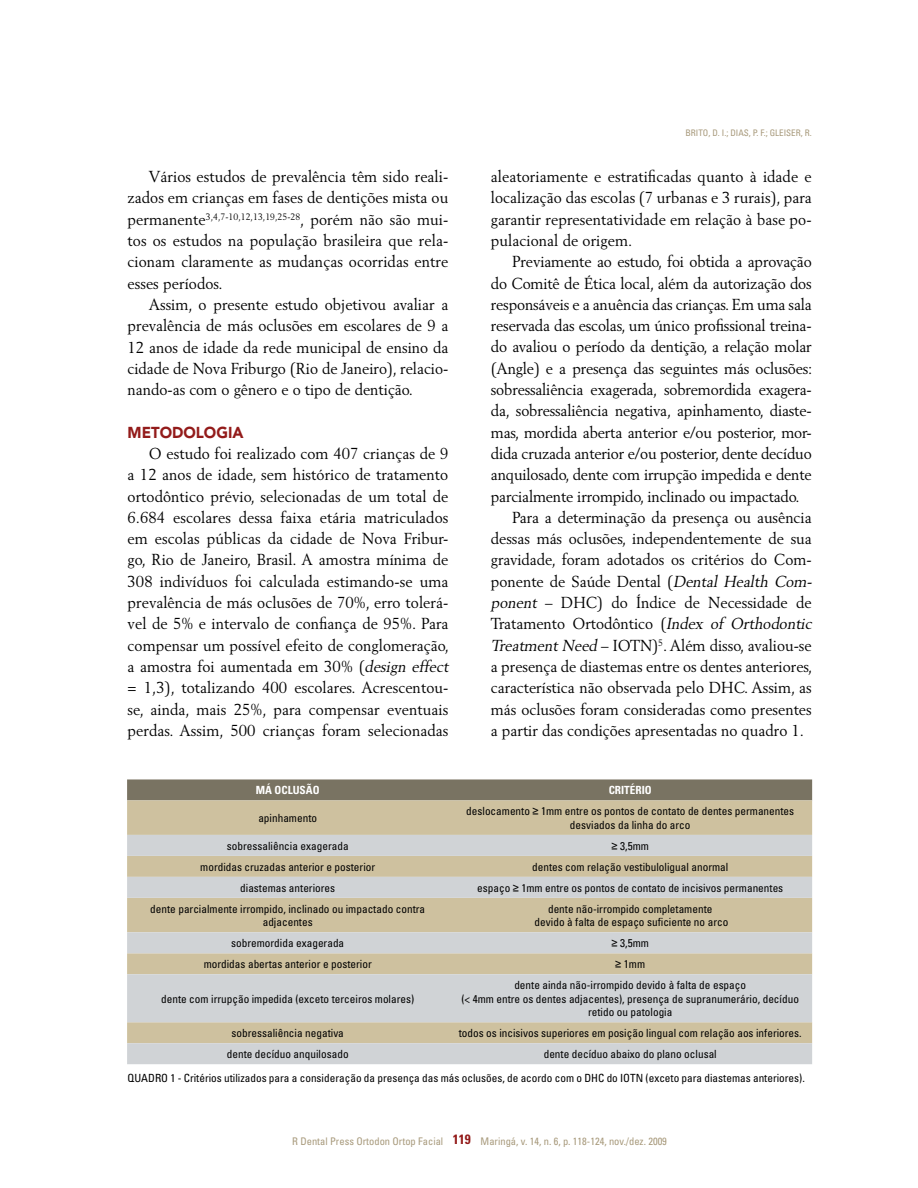
<style>
.page{position:relative;width:918px;height:1188px;background:#fff}
.page>*{position:absolute;margin:0;border:0;box-sizing:border-box;transform-origin:0 0}
.t1{font:15.75px/21.3px "Berling";color:#000;text-align:justify;scale:.95 1}
.t2{font:900 15.75px "Avenir";color:#931b1a;scale:.95 1}
.t3{font:condensed 11.25px/13.5px "Univers";color:#000;text-align:center}
.t4{font:700 condensed 11.25px "Univers";color:#fff}
.t5{font:condensed 10.5px "Univers";color:#a89a7c}
.t6{font:condensed 9px "Univers";color:#a89a7c}
.s1{font-style:italic}
.s2{font-family:"Arial";font-stretch:normal}
.s3{font-weight:700;font-size:13.5px;color:#931b1a}
</style>
<div class="page">
<div style="left:127px;top:779px;width:685px;height:21px;background:#797362"></div>
<div style="left:127px;top:800px;width:685px;height:35px;background:#cec19f"></div>
<svg style="left:127px;top:835px;width:685px;height:229px;background:#cfcbbf"></svg>
<p class="t1" style="left:128px;top:166px;width:339px;text-indent:21px">Vários estudos de prevalência têm sido reali&shy;zados em crianças em fases de dentições mista ou permanente<sup>3,4,7-10,12,13,19,25-28</sup>, porém não são mui&shy;tos os estudos na população brasileira que rela&shy;cionam claramente as mudanças ocorridas entre esses períodos.</p>
<p class="t1" style="left:128px;top:294px;width:339px;text-indent:21px">Assim, o presente estudo objetivou avaliar a prevalência de más oclusões em escolares de 9 a 12 anos de idade da rede municipal de ensino da cidade de Nova Friburgo (Rio de Janeiro), relacio&shy;nando-as com o gênero e o tipo de dentição.</p>
<p class="t2" style="left:128px;top:423px;width:38px">METODO</p>
<p class="t2" style="left:196px;top:423px;width:52px">LOGIA</p>
<p class="t1" style="left:128px;top:443px;width:343px;text-align:left;text-indent:21px">O estudo foi realizado com 407 crianças de 9 a 12 anos de idade, sem histórico de tratamento ortodôntico prévio, selecionadas de um total de 6.684 escolares dessa faixa etária matriculados em escolas públicas da cidade de Nova Fribur&shy;go, Rio de Janeiro, Brasil. A amostra mínima de 308 indivíduos foi calculada estimando-se uma prevalência de más oclusões de 70%, erro tolerá&shy;vel de 5% e intervalo de confiança de 95%. Para compensar um possível efeito de conglomeração, a amostra foi aumentada em 30% (<span class="s1">design effect </span>= 1,3), totalizando 400 escolares. Acrescentou&shy;se, ainda, mais 25%, para compensar eventuais perdas. Assim, 500 crianças foram selecionadas</p>
<p class="t6" style="left:685px;top:128px;width:128px">Brito, D. I .; Dias, P. F.; Gleiser, R.</p>
<p class="t1" style="left:491px;top:166px;width:339px">aleatoriamente e estratificadas quanto à idade e localização das escolas (7 urbanas e 3 rurais), para garantir representatividade em relação à base po&shy;pulacional de origem.</p>
<p class="t1" style="left:512px;top:251px;width:317px">Previamente ao estudo, foi obtida a aprovação</p>
<p class="t1" style="left:491px;top:272px;width:339px">do Comitê de Ética local, além da autorização dos</p>
<p class="t1" style="left:491px;top:294px;width:339px">responsáveis e a anuência das crianças. Em uma sala</p>
<p class="t1" style="left:491px;top:315px;width:339px">reservada das escolas, um único profissional treina-</p>
<p class="t1" style="left:491px;top:336px;width:339px">do avaliou o período da dentição, a relação molar</p>
<p class="t1" style="left:491px;top:357px;width:340px">(Angle) e a presença das seguintes más oclusões:</p>
<p class="t1" style="left:491px;top:379px;width:339px">sobressaliência exagerada, sobremordida exagera-</p>
<p class="t1" style="left:491px;top:400px;width:339px">da, sobressaliência negativa, apinhamento, diaste-</p>
<p class="t1" style="left:491px;top:421px;width:339px">mas, mordida aberta anterior e/ou posterior, mor-</p>
<p class="t1" style="left:491px;top:443px;width:339px">dida cruzada anterior e/ou posterior, dente decíduo</p>
<p class="t1" style="left:491px;top:464px;width:339px">anquilosado, dente com irrupção impedida e dente</p>
<p class="t1" style="left:491px;top:485px;width:327px">parcialmente irrompido, inclinado ou impactado.</p>
<p class="t1" style="left:512px;top:506px;width:317px">Para a determinação da presença ou ausência</p>
<p class="t1" style="left:491px;top:528px;width:339px">dessas más oclusões, independentemente de sua</p>
<p class="t1" style="left:491px;top:549px;width:339px">gravidade, foram adotados os critérios do Com-</p>
<p class="t1" style="left:491px;top:570px;width:343px">ponente de Saúde Dental (<span class="s1">Dental Health Com-</span></p>
<p class="t1" style="left:491px;top:592px;width:339px"><span class="s1">ponent</span> – DHC) do Índice de Necessidade de</p>
<p class="t1" style="left:491px;top:613px;width:343px">Tratamento Ortodôntico (<span class="s1">Index of Orthodontic</span></p>
<p class="t1" style="left:491px;top:634px;width:339px"><span class="s1">Treatment Need</span> – IOTN)<sup>5</sup>. Além disso, avaliou-se</p>
<p class="t1" style="left:491px;top:656px;width:340px">a presença de diastemas entre os dentes anteriores,</p>
<p class="t1" style="left:491px;top:677px;width:339px">característica não observada pelo DHC. Assim, as</p>
<p class="t1" style="left:491px;top:698px;width:339px">más oclusões foram consideradas como presentes</p>
<p class="t1" style="left:491px;top:720px;width:331px">a partir das condições apresentadas no quadro 1.</p>
<p class="t4" style="left:256px;top:784px;width:65px">MÁ OCLUSÃO</p>
<p class="t4" style="left:609px;top:784px;width:45px">CRITÉRIO</p>
<p class="t3" style="left:258px;top:811px;width:60px">apinhamento</p>
<p class="t3" style="left:466px;top:804px;width:329px">deslocamento <span class="s2">≥</span> 1mm entre os pontos de contato de dentes permanentes desviados da linha do arco</p>
<p class="t3" style="left:227px;top:839px;width:123px">sobressaliência exagerada</p>
<p class="t3" style="left:612px;top:839px;width:39px"><span class="s2">≥</span> 3,5mm</p>
<p class="t3" style="left:200px;top:860px;width:176px">mordidas cruzadas anterior e posterior</p>
<p class="t3" style="left:532px;top:860px;width:198px">dentes com relação vestibuloligual anormal</p>
<p class="t3" style="left:240px;top:881px;width:96px">diastemas anteriores</p>
<p class="t3" style="left:477px;top:881px;width:308px">espaço <span class="s2">≥</span> 1mm entre os pontos de contato de incisivos permanentes</p>
<p class="t3" style="left:150px;top:902px;width:276px">dente parcialmente irrompido, inclinado ou impactado contra adjacentes</p>
<p class="t3" style="left:535px;top:902px;width:195px">dente não-irrompido completamente devido à falta de espaço suficiente no arco</p>
<p class="t3" style="left:231px;top:936px;width:115px">sobremordida exagerada</p>
<p class="t3" style="left:612px;top:936px;width:39px"><span class="s2">≥</span> 3,5mm</p>
<p class="t3" style="left:204px;top:957px;width:170px">mordidas abertas anterior e posterior</p>
<p class="t3" style="left:615px;top:957px;width:31px"><span class="s2">≥</span> 1mm</p>
<p class="t3" style="left:161px;top:992px;width:255px">dente com irrupção impedida (exceto terceiros molares)</p>
<p class="t3" style="left:462px;top:978px;width:339px">dente ainda não-irrompido devido à falta de espaço<br>(&lt; 4mm entre os dentes adjacentes), presença de supranumerário, decíduo retido ou patologia</p>
<p class="t3" style="left:231px;top:1026px;width:114px">sobressaliência negativa</p>
<p class="t3" style="left:459px;top:1026px;width:345px">todos os incisivos superiores em posição lingual com relação aos inferiores.</p>
<p class="t3" style="left:227px;top:1047px;width:123px">dente decíduo anquilosado</p>
<p class="t3" style="left:544px;top:1047px;width:175px">dente decíduo abaixo do plano oclusal</p>
<p class="t3" style="left:128px;top:1071px;width:28px">Quadro</p>
<p class="t3" style="left:170px;top:1071px;width:636px">1 - Critérios utilizados para a consideração da presença das más oclusões, de acordo com o DHC do I OTN (exceto para diastemas anteriores).</p>
<p class="t5" style="left:292px;top:1134px;width:376px">R Dental Press Ortodon Ortop Facial <span class="s3">119</span> Maringá, v. 14, n. 6, p. 118-124, nov./dez. 2009</p>
</div>
